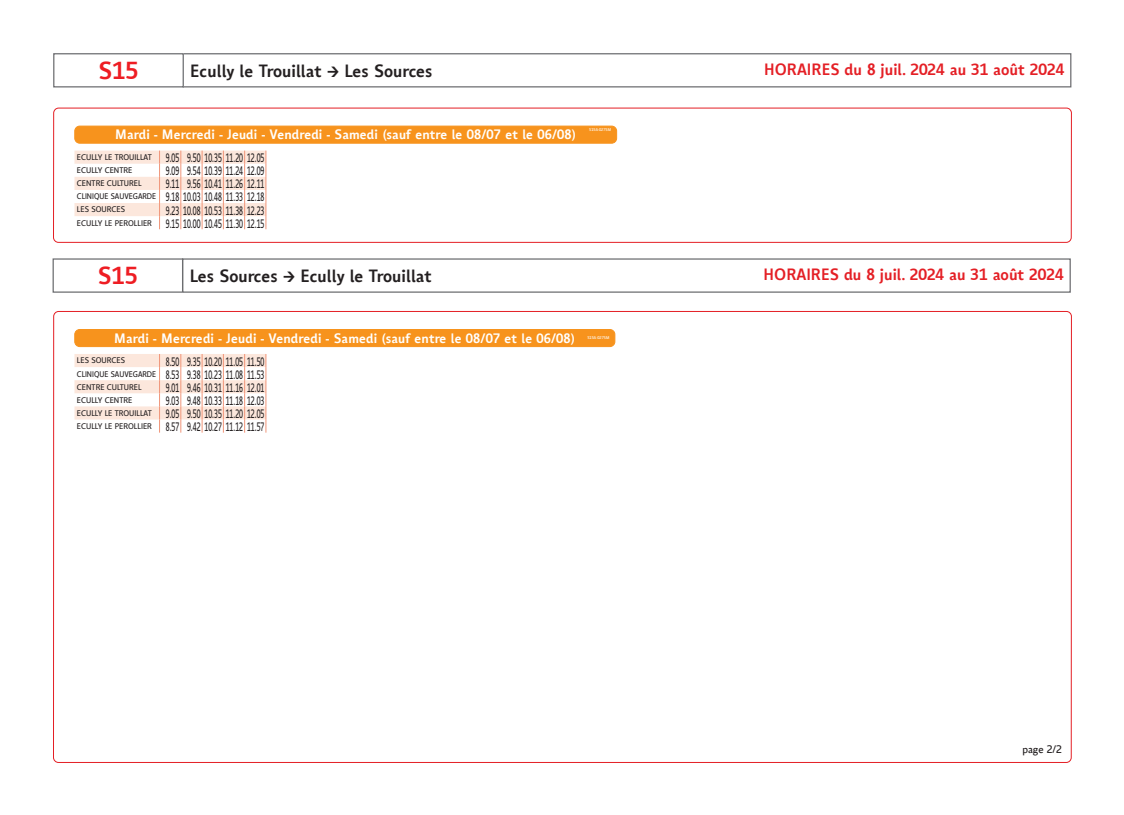
<style>
.page{position:relative;width:1124px;height:815px;background:#fff}
.page>*{position:absolute;margin:0;border:0;box-sizing:border-box;transform-origin:0 0}
.num_ligne{font:700 22.5px "Confluence";color:#ee1d23}
.titre_ligne_gauche_r{font:700 16.25px "Confluence";color:#231f20}
.dates_ligne_reduit{font:700 15px "Confluence";color:#e41f25}
.periode_coquelicot{font:700 12.5px "Confluence";letter-spacing:.01em;color:#fff}
.horaire{font:11.25px "TCL";color:#231f20;scale:.6 1}
.t1{font:10px "Confluence";color:#231f20}
.arret{font:7.5px "TCL";color:#231f20}
.arret-2{font:7.5px "TCL";color:#231f20;scale:.95 1}
.code{font:3.75px "TCL";color:#fff}
</style>
<div class="page">
<div style="left:182px;top:53px;width:889px;height:34px;background:#fff;border:1px solid #6c6d70"></div>
<div style="left:53px;top:53px;width:131px;height:34px;border:1px solid #6c6d70"></div>
<div style="left:53px;top:108px;width:1018px;height:135px;border:1px solid #e41f25;border-radius:5px"></div>
<svg style="left:53px;top:484px;width:2px;height:24px"></svg>
<div style="left:182px;top:258px;width:888px;height:35px;background:#fff;border:1px solid #6c6d70"></div>
<div style="left:53px;top:258px;width:130px;height:35px;border:1px solid #6c6d70"></div>
<svg style="left:74px;top:151px;width:193px;height:78px"></svg>
<div style="left:75px;top:126px;width:541px;height:17px;background:#f7931d;border-radius:5px"></div>
<div style="left:74px;top:126px;width:543px;height:18px;border:1px solid #f7931d;border-radius:5px"></div>
<svg style="left:74px;top:354px;width:193px;height:79px"></svg>
<div style="left:75px;top:329px;width:539px;height:18px;background:#f7931d;border-radius:5px"></div>
<div style="left:74px;top:329px;width:541px;height:18px;border:1px solid #f7931d;border-radius:5px"></div>
<h1 class="num_ligne" style="left:99px;top:56px;width:41px">S15</h1>
<h2 class="titre_ligne_gauche_r" style="left:190px;top:60px;width:243px">Ecully le Trouillat → Les Sources</h2>
<h3 class="dates_ligne_reduit" style="left:764px;top:60px;width:301px">HORAIRES du 8 juil. 2024 au 31 août 2024</h3>
<p class="periode_coquelicot" style="left:115px;top:127px;width:462px">Mardi - Mercredi - Jeudi - Vendredi - Samedi (sauf entre le 08/07 et le 06/08)</p>
<p class="arret" style="left:77px;top:152px;width:76px">ECULLY LE TROUILLAT</p>
<p class="horaire" style="left:166px;top:151px;width:24px">9.05</p>
<p class="horaire" style="left:187px;top:151px;width:130px">9.50 10.35 11.20 12.05</p>
<p class="arret" style="left:77px;top:165px;width:57px">ECULLY CENTRE</p>
<p class="horaire" style="left:166px;top:164px;width:24px">9.09</p>
<p class="horaire" style="left:187px;top:164px;width:130px">9.54 10.39 11.24 12.09</p>
<p class="arret" style="left:77px;top:179px;width:66px">CENTRE CULTUREL</p>
<p class="horaire" style="left:166px;top:177px;width:24px">9.11</p>
<p class="horaire" style="left:187px;top:177px;width:130px">9.56 10.41 11.26 12.11</p>
<p class="arret-2" style="left:77px;top:192px;width:85px">CLINIQUE SAUVEGARDE</p>
<p class="horaire" style="left:166px;top:190px;width:166px">9.18 10.03 10.48 11.33 12.18</p>
<p class="arret" style="left:77px;top:205px;width:50px">LES SOURCES</p>
<p class="horaire" style="left:166px;top:203px;width:166px">9.23 10.08 10.53 11.38 12.23</p>
<p class="arret" style="left:77px;top:218px;width:76px">ECULLY LE PEROLLIER</p>
<p class="horaire" style="left:166px;top:216px;width:166px">9.15 10.00 10.45 11.30 12.15</p>
<p class="code" style="left:589px;top:127px;width:23px">S15A-027SM</p>
<p class="num_ligne" style="left:98px;top:261px;width:41px">S15</p>
<p class="titre_ligne_gauche_r" style="left:190px;top:265px;width:243px">Les Sources → Ecully le Trouillat</p>
<p class="dates_ligne_reduit" style="left:763px;top:265px;width:301px">HORAIRES du 8 juil. 2024 au 31 août 2024</p>
<p class="periode_coquelicot" style="left:114px;top:330px;width:462px">Mardi - Mercredi - Jeudi - Vendredi - Samedi (sauf entre le 08/07 et le 06/08)</p>
<p class="code" style="left:587px;top:335px;width:23px">S15A-027SM</p>
<p class="arret" style="left:77px;top:356px;width:50px">LES SOURCES</p>
<p class="horaire" style="left:166px;top:354px;width:24px">8.50</p>
<p class="horaire" style="left:187px;top:354px;width:130px">9.35 10.20 11.05 11.50</p>
<p class="arret-2" style="left:77px;top:369px;width:85px">CLINIQUE SAUVEGARDE</p>
<p class="horaire" style="left:166px;top:367px;width:24px">8.53</p>
<p class="horaire" style="left:187px;top:367px;width:130px">9.38 10.23 11.08 11.53</p>
<p class="arret" style="left:77px;top:382px;width:66px">CENTRE CULTUREL</p>
<p class="horaire" style="left:166px;top:380px;width:24px">9.01</p>
<p class="horaire" style="left:187px;top:380px;width:130px">9.46 10.31 11.16 12.01</p>
<p class="arret" style="left:77px;top:395px;width:57px">ECULLY CENTRE</p>
<p class="horaire" style="left:166px;top:393px;width:24px">9.03</p>
<p class="horaire" style="left:187px;top:393px;width:130px">9.48 10.33 11.18 12.03</p>
<p class="arret" style="left:77px;top:408px;width:76px">ECULLY LE TROUILLAT</p>
<p class="horaire" style="left:166px;top:406px;width:24px">9.05</p>
<p class="horaire" style="left:187px;top:406px;width:130px">9.50 10.35 11.20 12.05</p>
<p class="arret" style="left:77px;top:421px;width:76px">ECULLY LE PEROLLIER</p>
<p class="horaire" style="left:166px;top:420px;width:24px">8.57</p>
<p class="horaire" style="left:187px;top:420px;width:130px">9.42 10.27 11.12 11.57</p>
<p class="t1" style="left:1022px;top:743px;width:41px">page 2/2</p>
</div>
